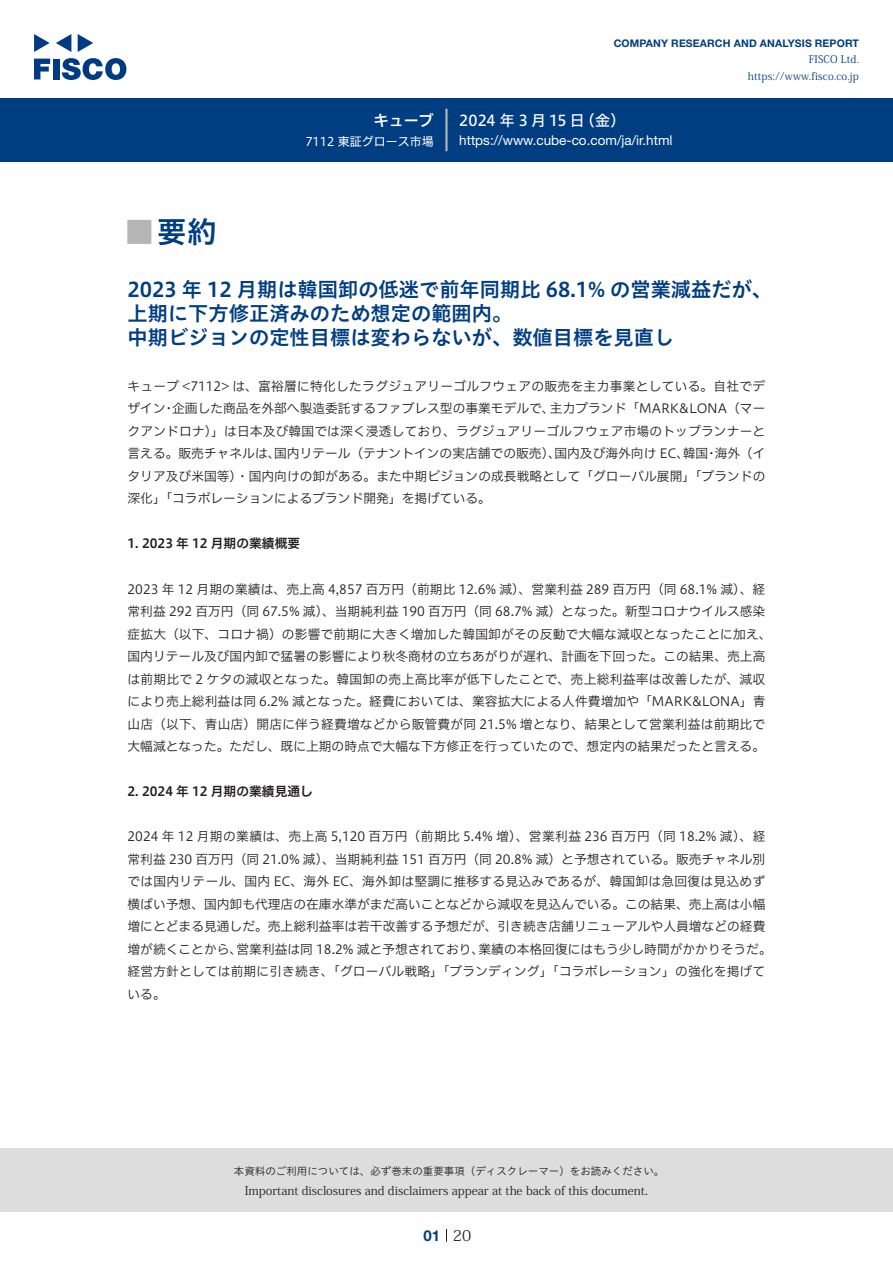
<style>
.page{position:relative;width:893px;height:1263px;background:#fff}
.page>*{position:absolute;margin:0;border:0;box-sizing:border-box;transform-origin:0 0}
.t1{font:30px "Hiragino UD Sans Std N W6";color:#003d81}
.t2{font:24px "Hiragino UD Sans Std N W6";color:#b5b5b6}
.中タイトル{font:20.25px/24px "Hiragino UD Sans Std W6";color:#003d81}
.t3{font:15px "Hiragino UD Sans F Std N W5";color:#fff}
.t4{font:15px "Hiragino UD Sans F Std N W6";color:#fff}
.t5{font:15px "Koz Min Pr 6 N";color:#231f20}
.t6{font:700 15px "Helvetica Neue LT Std";color:#003d81}
.t7{font:13.5px "Helvetica Neue LT Std";color:#fff}
.本文{font:12.75px/22.5px "Hiragino UD Sans F Std N W3";color:#231f20}
.本文-2{font:12.75px/22.5px "Hiragino UD Sans F Std N W3";letter-spacing:.02em;color:#231f20;text-align:right}
.本文-3{font:12.75px "Hiragino UD Sans F Std N W3";letter-spacing:.035em;color:#231f20}
.小タイトル{font:12.75px "Hiragino UD Sans F Std N W6";color:#231f20}
.t8{font:12px "Koz Min Pr 6 N";color:#231f20}
.t9{font:12px "Hiragino UD Sans F Std N W4";color:#fff}
.t10{font:10.5px "Hiragino UD Sans Std W3";color:#231f20}
.t11{font:700 10.5px "Helvetica Neue LT Std";letter-spacing:.015em;color:#003d81}
.t12{font:10.5px/16.5px "Koz Min Pr 6 N";letter-spacing:.015em;color:#003d81;text-align:right}
</style>
<div class="page">
<div style="left:0;top:1148px;width:893px;height:64px;background:#ddd"></div>
<svg style="left:34px;top:59px;width:16px;height:20px"></svg>
<div style="left:53px;top:59px;width:6px;height:20px;background:#003a83"></div>
<svg style="left:62px;top:58px;width:64px;height:22px"></svg>
<svg style="left:34px;top:34px;width:16px;height:18px"></svg>
<svg style="left:78px;top:34px;width:15px;height:18px"></svg>
<svg style="left:56px;top:34px;width:15px;height:18px"></svg>
<div style="left:0;top:98px;width:893px;height:64px;background:#003d81"></div>
<hr style="left:445px;top:109px;width:3px;height:42px;background:#b5b5b6">
<svg style="left:446px;top:1229px;width:1px;height:13px"></svg>
<p class="t4" style="left:374px;top:109px;width:62px">キューブ</p>
<p class="t9" style="left:305px;top:132px;width:130px">7112 東証グロース市場</p>
<p class="t11" style="left:614px;top:37px;width:247px">COMPANY RESEARCH AND ANALYSIS REPORT</p>
<p class="t12" style="left:748px;top:52px;width:113px">FISCO Ltd. https://www.fisco.co j p.</p>
<p class="t3" style="left:580px;top:109px;width:47px">（金(</p>
<p class="t3" style="left:459px;top:109px;width:127px">2024 年 3 月 15 日</p>
<p class="t7" style="left:459px;top:132px;width:215px">https://www.cube-co.com j a/ .i r/ html</p>
<p class="t1" style="left:157px;top:209px;width:61px">要約</p>
<p class="t2" style="left:128px;top:213px;width:25px">█</p>
<p class="中タイトル" style="left:128px;top:276px;width:646px">2023 年 12 月期は韓国卸の低迷で前年同期比 68.1% の営業減益だが、上期に下方修正済みのため想定の範囲内。<br>中期ビジョンの定性目標は変わらないが、数値目標を見直し</p>
<p class="本文-2" style="left:128px;top:374px;width:639px">キューブ &lt;7112&gt; は、富裕層に特化したラグジュアリーゴルフウェアの販売を主力事業としている。自社でデ主力ブランド「MARK&amp;LONA（マー</p>
<p class="本文" style="left:172px;top:397px;width:384px">企画した商品を外部へ製造委託するファブレス型の事業モデルで、</p>
<p class="本文" style="left:128px;top:397px;width:40px">ザイン</p>
<p class="本文" style="left:128px;top:419px;width:639px">クアンドロナ）」は日本及び韓国では深く浸透しており、ラグジュアリーゴルフウェア市場のトップランナーと</p>
<p class="本文" style="left:715px;top:442px;width:52px">海外（イ</p>
<p class="本文" style="left:163px;top:397px;width:14px">・</p>
<p class="本文" style="left:554px;top:442px;width:136px">国内及び海外向け EC、</p>
<p class="本文" style="left:274px;top:442px;width:288px">国内リテール（テナントインの実店舗での販売）、</p>
<p class="本文" style="left:683px;top:442px;width:27px">韓国</p>
<p class="本文" style="left:128px;top:442px;width:639px">言える。販売チャネルは、<br>タリア及び米国等）・国内向けの卸がある。また中期ビジョンの成長戦略として「グローバル展開」「ブランドの深化」「コラボレーションによるブランド開発」を掲げている。</p>
<p class="小タイトル" style="left:128px;top:534px;width:174px">1. 2023 年 12 月期の業績概要</p>
<p class="本文" style="left:128px;top:577px;width:645px">2023 年 12 月期の業績は、売上高 4,857 百万円（前期比 12.6% 減）、営業利益 289 百万円（同 68.1% 減）、経常利益 292 百万円（同 67.5% 減）、当期純利益 190 百万円（同 68.7% 減）となった。新型コロナウイルス感染症拡大（以下、コロナ禍）の影響で前期に大きく増加した韓国卸がその反動で大幅な減収となったことに加え、国内リテール及び国内卸で猛暑の影響により秋冬商材の立ちあがりが遅れ、計画を下回った。この結果、売上高は前期比で 2 ケタの減収となった。韓国卸の売上高比率が低下したことで、売上総利益率は改善したが、減収により売上総利益は同 6.2% 減となった。経費においては、業容拡大による人件費増加や「MARK&amp;LONA」青山店（以下、青山店）開店に伴う経費増などから販管費が同 21.5% 増となり、結果として営業利益は前期比で大幅減となった。ただし、既に上期の時点で大幅な下方修正を行っていたので、想定内の結果だったと言える。</p>
<p class="小タイトル" style="left:128px;top:781px;width:187px">2. 2024 年 12 月期の業績見通し</p>
<p class="本文-3" style="left:128px;top:827px;width:639px">2024 年 12 月期の業績は、売上高 5,120 百万円（前期比 5.4% 増）、営業利益 236 百万円（同 18.2% 減）、経</p>
<p class="本文" style="left:128px;top:847px;width:639px">常利益 230 百万円（同 21.0% 減）、当期純利益 151 百万円（同 20.8% 減）と予想されている。販売チャネル別</p>
<p class="本文-2" style="left:128px;top:869px;width:639px">では国内リテール、国内 EC、海外 EC、海外卸は堅調に推移する見込みであるが、韓国卸は急回復は見込めず</p>
<p class="本文" style="left:128px;top:892px;width:639px">横ばい予想、国内卸も代理店の在庫水準がまだ高いことなどから減収を見込んでいる。この結果、売上高は小幅</p>
<p class="本文" style="left:128px;top:914px;width:639px">増にとどまる見通しだ。売上総利益率は若干改善する予想だが、引き続き店舗リニューアルや人員増などの経費</p>
<p class="本文" style="left:478px;top:937px;width:295px">業績の本格回復にはもう少し時間がかかりそうだ。</p>
<p class="本文" style="left:705px;top:442px;width:14px">・</p>
<p class="本文" style="left:128px;top:937px;width:639px">増が続くことから、<br>経営方針としては前期に引き続き、「グローバル戦略」「ブランディング」「コラボレーション」の強化を掲げている。</p>
<p class="本文" style="left:237px;top:937px;width:249px">営業利益は同 18.2% 減と予想されており、</p>
<p class="t10" style="left:234px;top:1163px;width:432px">本資料のご利用については、必ず巻末の重要事項（ディスクレーマー）をお読みください。</p>
<p class="t5" style="left:645px;top:1181px;width:5px">.</p>
<p class="t8" style="left:245px;top:1184px;width:402px">Important disclosures and disclaimers appear at the back of this document</p>
<p class="t6" style="left:423px;top:1226px;width:18px">01</p>
<p class="t5" style="left:453px;top:1227px;width:20px">20</p>
</div>
